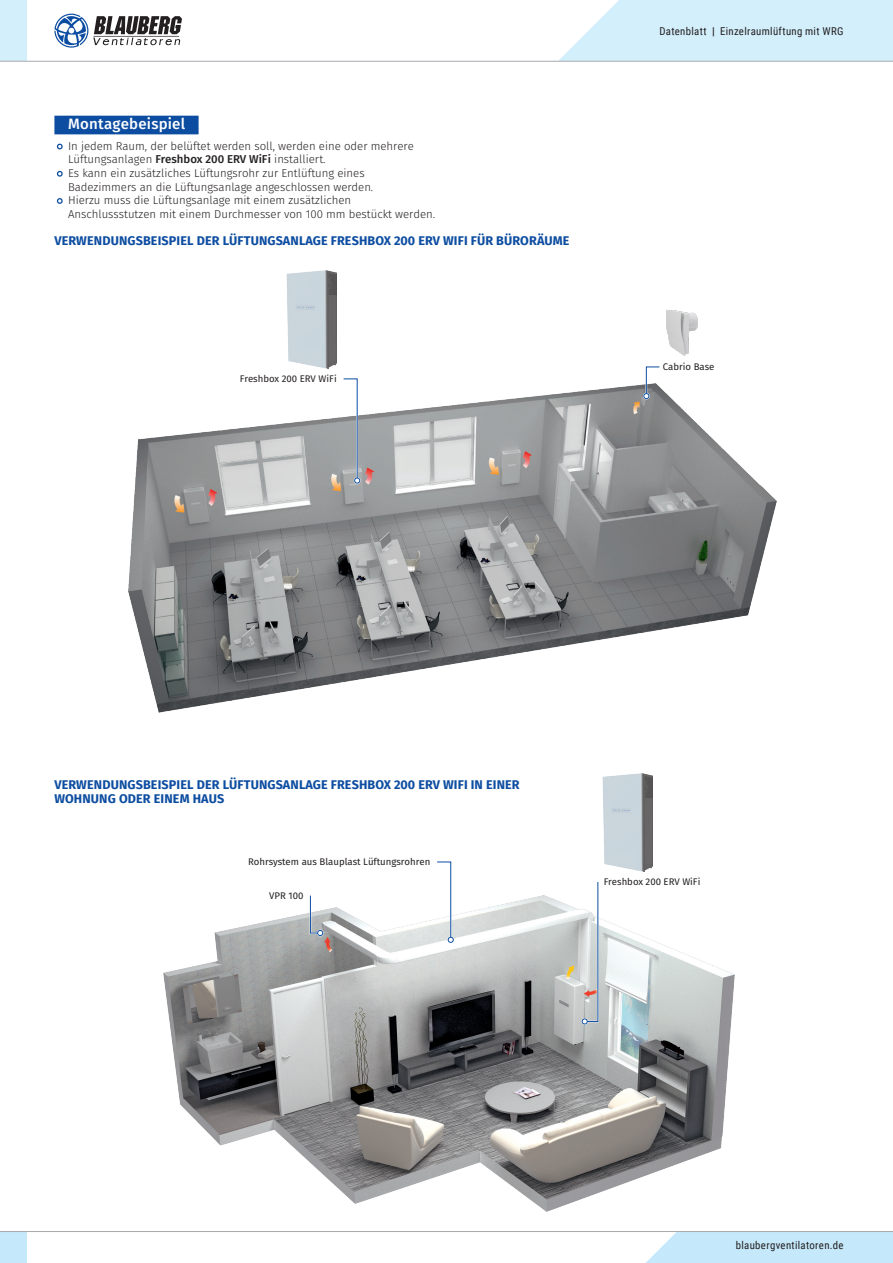
<style>
.page{position:relative;width:893px;height:1263px;background:#fff}
.page>*{position:absolute;margin:0;border:0;box-sizing:border-box;transform-origin:0 0}
.sub__TITLE{font:500 15px "Fira Sans";letter-spacing:.015em;color:#fff}
.text___TITLE{font:700 12.6px/13.6px "Fira Sans";letter-spacing:.01em;color:#0d4da1}
.t1{font:300 11.4px/13.6px "Fira Sans";color:#231f20}
.t2{font:10.8px "Roboto Condensed";letter-spacing:.03em;color:#231f20}
.reference_R{font:9.6px "Fira Sans";color:#231f20}
.reference{font:9.6px "Fira Sans";color:#231f20}
.s1{font-weight:700;font-size:16.2px;color:#0d4da1}
.s2{font-weight:500}
.s3{font-weight:700}
</style>
<div class="page">
<div style="left:54px;top:116px;width:145px;height:18px;background:#0d4da1"></div>
<img style="left:163px;top:895px;width:572px;height:316px">
<img style="left:128px;top:384px;width:649px;height:329px">
<div style="left:354px;top:477px;width:7px;height:7px;border:2px solid #fff;border-radius:50%"></div>
<svg style="left:342px;top:378px;width:18px;height:105px"></svg>
<div style="left:317px;top:929px;width:7px;height:7px;border:2px solid #fff;border-radius:50%"></div>
<svg style="left:309px;top:895px;width:14px;height:41px"></svg>
<svg style="left:435px;top:861px;width:19px;height:82px"></svg>
<div style="left:581px;top:1018px;width:7px;height:7px;border:2px solid #fff;border-radius:50%"></div>
<svg style="left:582px;top:882px;width:18px;height:142px"></svg>
<img style="left:286px;top:270px;width:50px;height:98px">
<img style="left:603px;top:774px;width:49px;height:98px">
<img style="left:666px;top:309px;width:31px;height:47px">
<svg style="left:643px;top:366px;width:18px;height:33px"></svg>
<div style="left:646px;top:1232px;width:247px;height:31px;background:#c5e9fa"></div>
<div style="left:0;top:1231px;width:27px;height:32px;background:#c5e9fa"></div>
<hr style="left:0;top:1231px;width:893px;height:1px;background:#a8a9ad">
<div style="left:0;top:0;width:27px;height:61px;background:#d3effb"></div>
<hr style="left:0;top:61px;width:893px;height:1px;background:#a8a9ad">
<svg style="left:558px;top:0;width:335px;height:62px;background:#d6effa"></svg>
<svg style="left:54px;top:14px;width:128px;height:34px"></svg>
<p class="sub__TITLE" style="left:68px;top:114px;width:119px">Montagebeispiel</p>
<p class="t1" style="left:68px;top:140px;width:347px;text-indent:-11px"><span class="s1">•</span> In jedem Raum, der belüftet werden soll, werden eine oder mehrere<br>Lüftungsanlagen <span class="s2">Freshbox 200 ERV WiFi</span> installiert.</p>
<p class="t1" style="left:68px;top:167px;width:307px;text-indent:-11px"><span class="s1">•</span> Es kann ein zusätzliches Lüftungsrohr zur Entlüftung eines<br>Badezimmers an die Lüftungsanlage angeschlossen werden.</p>
<p class="t1" style="left:68px;top:194px;width:369px;text-indent:-11px"><span class="s1">•</span> Hierzu muss die Lüftungsanlage mit einem zusätzlichen<br>Anschlussstutzen mit einem Durchmesser von 100 mm bestückt werden.</p>
<p class="text___TITLE" style="left:54px;top:235px;width:516px">VERWENDUNGSBEISPIEL DER LÜFTUNGSANLAGE FRESHBOX 200 ERV WIFI FÜR BÜRORÄUME</p>
<p class="reference_R" style="left:240px;top:372px;width:98px">Freshbox 200 ERV WiFi</p>
<p class="t2" style="left:659px;top:23px;width:186px">Datenblatt <span class="s3">|</span> Einzelraumlüftung mit WRG</p>
<p class="reference" style="left:663px;top:360px;width:53px">Cabrio Base</p>
<p class="text___TITLE" style="left:54px;top:779px;width:467px">VERWENDUNGSBEISPIEL DER LÜFTUNGSANLAGE FRESHBOX 200 ERV WIFI IN EINER<br>WOHNUNG ODER EINEM HAUS</p>
<p class="reference_R" style="left:248px;top:855px;width:184px">Rohrsystem aus Blauplast Lüftungsrohren</p>
<p class="reference_R" style="left:269px;top:889px;width:36px">VPR 100</p>
<p class="reference" style="left:604px;top:875px;width:98px">Freshbox 200 ERV WiFi</p>
<p class="t2" style="left:736px;top:1238px;width:109px">blaubergventilatoren.de</p>
</div>
